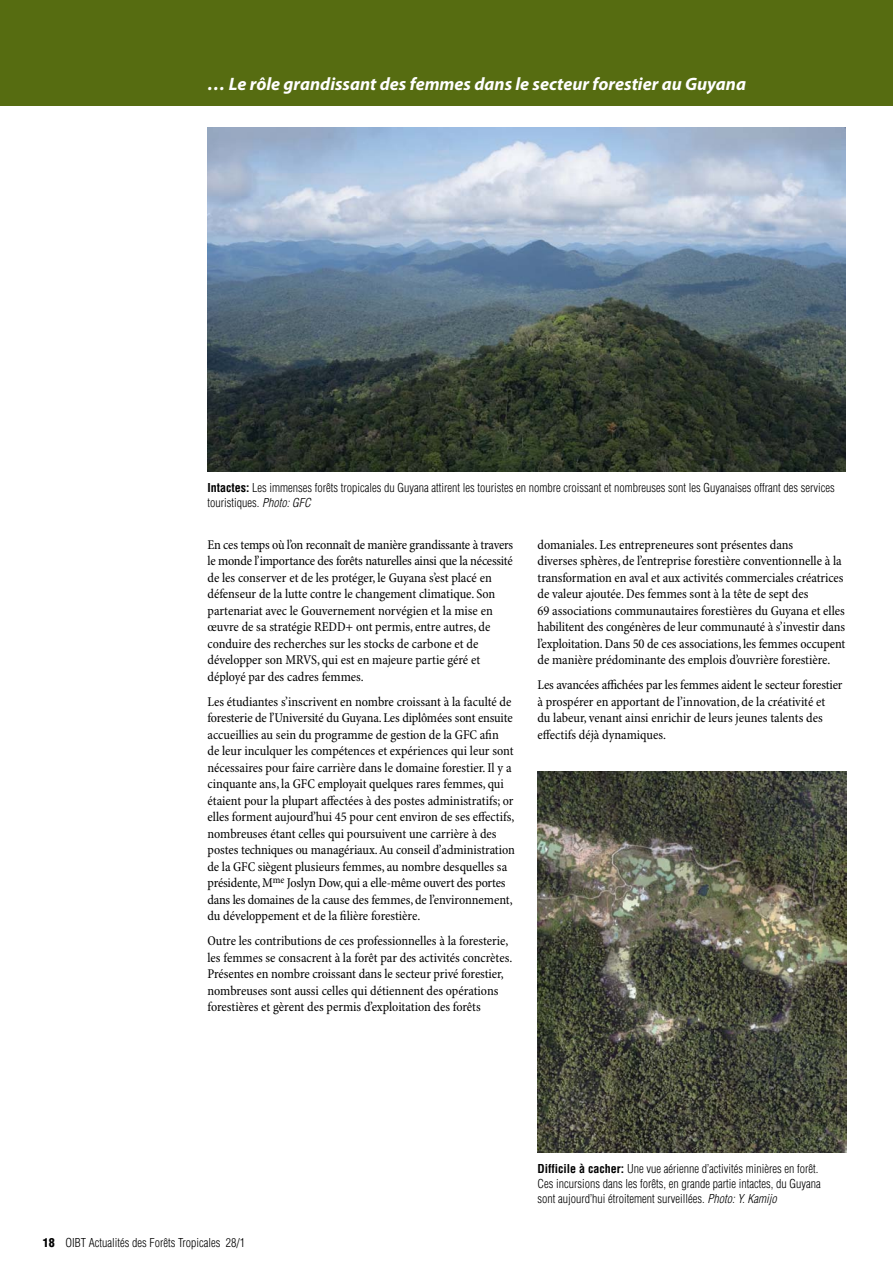
<style>
.page{position:relative;width:893px;height:1263px;background:#fff}
.page>*{position:absolute;margin:0;border:0;box-sizing:border-box;transform-origin:0 0}
.t1{font:italic 700 18px "Myriad Pro";color:#fff}
.t2{font:condensed 13.5px/16.5px "Minion Pro";letter-spacing:-.005em;color:#000}
.t3{font:300 condensed 12px/15px "Helvetica";color:#000}
.s1{font-weight:700}
.s2{font-style:italic}
.s3{font-weight:900}
</style>
<div class="page">
<div style="left:0;top:0;width:893px;height:106px;background:#566c11"></div>
<img style="left:207px;top:128px;width:639px;height:343px">
<img style="left:537px;top:771px;width:309px;height:382px">
<h1 class="t1" style="left:207px;top:72px;width:540px">… Le rôle grandissant des femmes dans le secteur forestier au Guyana</h1>
<p class="t3" style="left:207px;top:480px;width:629px"><span class="s1">Intactes:</span> Les immenses forêts tropicales du Guyana attirent les touristes en nombre croissant et nombreuses sont les Guyanaises offrant des services touristiques. <span class="s2">Photo: GFC</span></p>
<p class="t2" style="left:207px;top:536px;width:307px">En ces temps où l’on reconnaît de manière grandissante à travers le monde l’importance des forêts naturelles ainsi que la nécessité de les conserver et de les protéger, le Guyana s’est placé en défenseur de la lutte contre le changement climatique. Son partenariat avec le Gouvernement norvégien et la mise en œuvre de sa stratégie REDD+ ont permis, entre autres, de conduire des recherches sur les stocks de carbone et de développer son MRVS, qui est en majeure partie géré et déployé par des cadres femmes.</p>
<p class="t2" style="left:207px;top:693px;width:309px">Les étudiantes s’inscrivent en nombre croissant à la faculté de foresterie de l’Université du Guyana. Les diplômées sont ensuite accueillies au sein du programme de gestion de la GFC afin<br>de leur inculquer les compétences et expériences qui leur sont nécessaires pour faire carrière dans le domaine forestier. Il y a cinquante ans, la GFC employait quelques rares femmes, qui étaient pour la plupart affectées à des postes administratifs; or elles forment aujourd’hui 45 pour cent environ de ses effectifs, nombreuses étant celles qui poursuivent une carrière à des postes techniques ou managériaux. Au conseil d’administration de la GFC siègent plusieurs femmes, au nombre desquelles sa présidente, M<sup>me</sup> Joslyn Dow, qui a elle-même ouvert des portes dans les domaines de la cause des femmes, de l’environnement, du développement et de la filière forestière.</p>
<p class="t2" style="left:207px;top:933px;width:306px">Outre les contributions de ces professionnelles à la foresterie, les femmes se consacrent à la forêt par des activités concrètes.<br>Présentes en nombre croissant dans le secteur privé forestier, nombreuses sont aussi celles qui détiennent des opérations forestières et gèrent des permis d’exploitation des forêts</p>
<p class="t2" style="left:537px;top:536px;width:309px">domaniales. Les entrepreneures sont présentes dans<br>diverses sphères, de l’entreprise forestière conventionnelle à la transformation en aval et aux activités commerciales créatrices de valeur ajoutée. Des femmes sont à la tête de sept des<br>69 associations communautaires forestières du Guyana et elles habilitent des congénères de leur communauté à s’investir dans l’exploitation. Dans 50 de ces associations, les femmes occupent de manière prédominante des emplois d’ouvrière forestière.</p>
<p class="t2" style="left:537px;top:677px;width:307px">Les avancées affichées par les femmes aident le secteur forestier à prospérer en apportant de l’innovation, de la créativité et<br>du labeur, venant ainsi enrichir de leurs jeunes talents des effectifs déjà dynamiques.</p>
<p class="t3" style="left:43px;top:1235px;width:204px"><span class="s3">18</span> OIBT Actualités des Forêts Tropicales 28/1</p>
<p class="t3" style="left:537px;top:1161px;width:285px"><span class="s1">Difficile à cacher:</span> Une vue aérienne d’activités minières en forêt.<br>Ces incursions dans les forêts, en grande partie intactes, du Guyana sont aujourd’hui étroitement surveillées. <span class="s2">Photo: Y. Kamijo</span></p>
</div>
